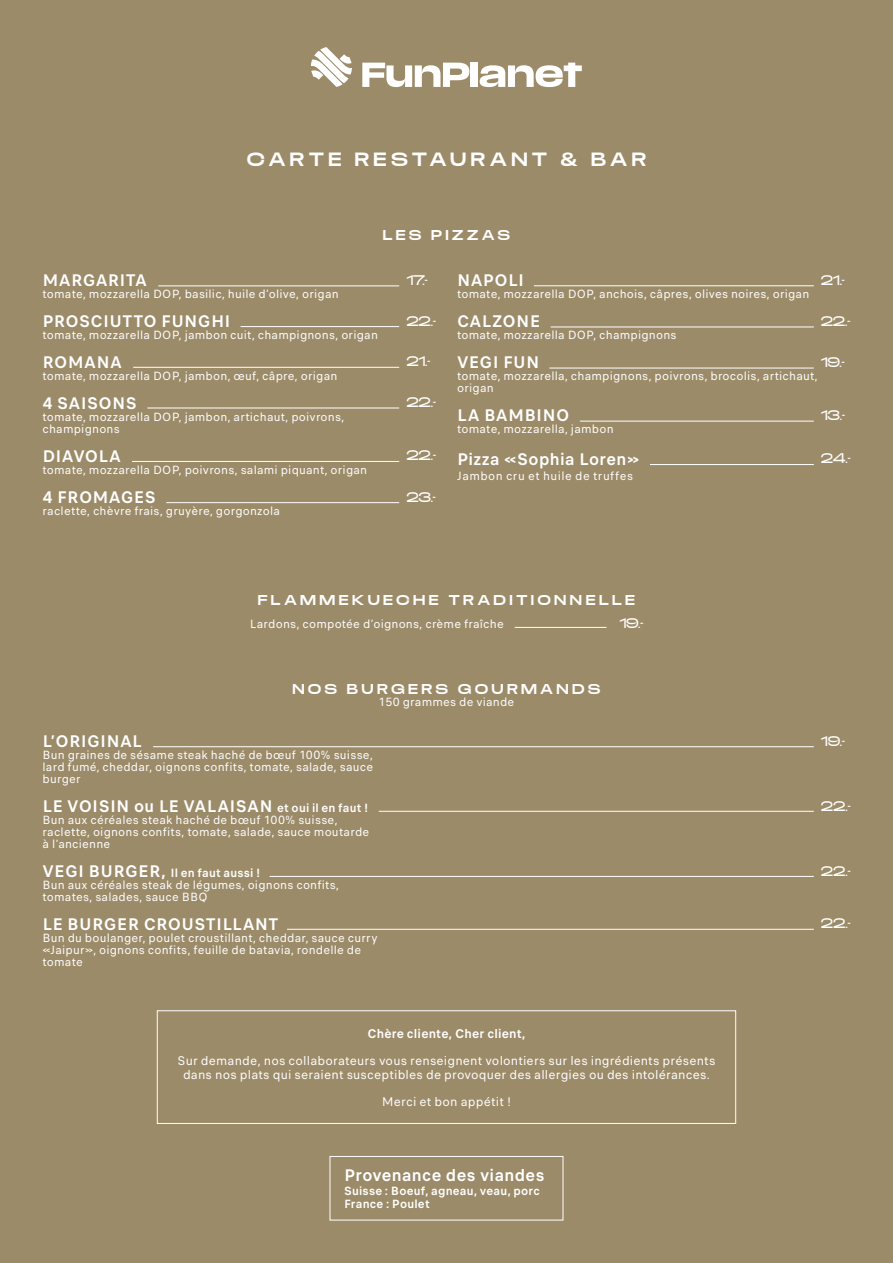
<style>
.page{position:relative;width:893px;height:1263px;background:#9c8b69}
.page>*{position:absolute;margin:0;border:0;box-sizing:border-box;transform-origin:0 0}
.t1{font:700 18px "Finder";letter-spacing:.015em;color:#fff}
.t2{font:16.5px "Media Sans Extended";letter-spacing:.3em;color:#fff}
.t3{font:13.5px/13.5px "Finder";letter-spacing:.01em;color:#fff;text-align:center}
.t4{font:700 13.5px "Finder";letter-spacing:.015em;color:#fff}
.t5{font:12.75px/12px "Finder";letter-spacing:.015em;color:#fff}
.t6{font:700 12.75px/13.5px "Finder";letter-spacing:.015em;color:#fff}
.t7{font:12.75px "Finder";letter-spacing:.035em;color:#fff}
.t8{font:12.3px "Media Sans Extended";letter-spacing:.315em;color:#fff}
.t9{font:300 12px "Media Sans Extended";letter-spacing:.03em;color:#fff}
.s1{font-size:12.75px}
.s2{font-weight:700;font-size:18px}
.s3{font-weight:700}
</style>
<div class="page">
<svg style="left:362px;top:63px;width:107px;height:24px"></svg>
<div style="left:471px;top:63px;width:7px;height:24px;background:#fff"></div>
<svg style="left:480px;top:63px;width:102px;height:24px"></svg>
<svg style="left:311px;top:47px;width:41px;height:40px"></svg>
<hr style="left:158px;top:286px;width:241px;height:1px;background:#fff">
<hr style="left:153px;top:746px;width:661px;height:1px;background:#fff">
<hr style="left:515px;top:627px;width:91px;height:1px;background:#fff">
<hr style="left:241px;top:326px;width:158px;height:1px;background:#fff">
<hr style="left:133px;top:367px;width:266px;height:1px;background:#fff">
<hr style="left:379px;top:811px;width:435px;height:1px;background:#fff">
<hr style="left:147px;top:408px;width:252px;height:1px;background:#fff">
<hr style="left:132px;top:461px;width:267px;height:1px;background:#fff">
<hr style="left:270px;top:876px;width:544px;height:1px;background:#fff">
<hr style="left:534px;top:286px;width:280px;height:1px;background:#fff">
<hr style="left:287px;top:929px;width:527px;height:1px;background:#fff">
<hr style="left:166px;top:502px;width:233px;height:1px;background:#fff">
<hr style="left:551px;top:327px;width:263px;height:1px;background:#fff">
<hr style="left:549px;top:368px;width:265px;height:1px;background:#fff">
<hr style="left:580px;top:421px;width:234px;height:1px;background:#fff">
<hr style="left:650px;top:464px;width:164px;height:1px;background:#fff">
<div style="left:157px;top:1010px;width:579px;height:114px;border:1px solid #fff"></div>
<div style="left:330px;top:1156px;width:233px;height:64px;border:1px solid #fff"></div>
<p class="t2" style="left:247px;top:149px;width:400px">CARTE RESTAURANT &amp; BAR</p>
<p class="t8" style="left:383px;top:228px;width:128px">LES PIZZAS</p>
<h1 class="t1" style="left:43px;top:269px;width:106px">MARGARITA</h1>
<p class="t5" style="left:43px;top:287px;width:298px">tomate, mozzarella DOP, basilic, huile d’olive, origan</p>
<h1 class="t1" style="left:43px;top:310px;width:190px">PROSCIUTTO FUNGHI</h1>
<p class="t5" style="left:43px;top:328px;width:337px">tomate, mozzarella DOP, jambon cuit, champignons, origan</p>
<h1 class="t1" style="left:43px;top:351px;width:81px">ROMANA</h1>
<p class="t5" style="left:43px;top:369px;width:296px">tomate, mozzarella DOP, jambon, œuf, câpre, origan</p>
<h1 class="t1" style="left:43px;top:392px;width:96px">4 SAISONS</h1>
<p class="t5" style="left:43px;top:411px;width:303px">tomate, mozzarella DOP, jambon, artichaut, poivrons, champignons</p>
<h1 class="t1" style="left:43px;top:445px;width:80px">DIAVOLA</h1>
<p class="t5" style="left:43px;top:464px;width:326px">tomate, mozzarella DOP, poivrons, salami piquant, origan</p>
<h1 class="t1" style="left:43px;top:486px;width:115px">4 FROMAGES</h1>
<p class="t5" style="left:43px;top:505px;width:239px">raclette, chèvre frais, gruyère, gorgonzola</p>
<p class="t9" style="left:407px;top:273px;width:22px">17.-</p>
<p class="t9" style="left:407px;top:314px;width:31px">22.-</p>
<p class="t9" style="left:407px;top:354px;width:25px">21.-</p>
<p class="t9" style="left:407px;top:395px;width:31px">22.-</p>
<p class="t9" style="left:407px;top:448px;width:31px">22.-</p>
<p class="t9" style="left:407px;top:490px;width:30px">23.-</p>
<h1 class="t1" style="left:457px;top:269px;width:68px">NAPOLI</h1>
<p class="t5" style="left:457px;top:287px;width:354px">tomate, mozzarella DOP, anchois, câpres, olives noires, origan</p>
<h1 class="t1" style="left:457px;top:310px;width:85px">CALZONE</h1>
<p class="t5" style="left:457px;top:328px;width:221px">tomate, mozzarella DOP, champignons</p>
<h1 class="t1" style="left:457px;top:351px;width:84px">VEGI FUN</h1>
<p class="t5" style="left:457px;top:369px;width:362px">tomate, mozzarella, champignons, poivrons, brocolis, artichaut, origan</p>
<h1 class="t1" style="left:457px;top:404px;width:114px">LA BAMBINO</h1>
<p class="t5" style="left:457px;top:423px;width:158px">tomate, mozzarella, jambon</p>
<h1 class="t1" style="left:457px;top:448px;width:184px">Pizza «Sophia Loren»</h1>
<p class="t7" style="left:457px;top:466px;width:178px">Jambon cru et huile de truffes</p>
<p class="t9" style="left:821px;top:273px;width:25px">21.-</p>
<p class="t9" style="left:821px;top:314px;width:31px">22.-</p>
<p class="t9" style="left:821px;top:355px;width:25px">19.-</p>
<p class="t9" style="left:821px;top:408px;width:25px">13.-</p>
<p class="t9" style="left:821px;top:452px;width:31px">24.-</p>
<p class="t8" style="left:258px;top:592px;width:378px">FLAMMEKUECHE TRADITIONNELLE</p>
<p class="t5" style="left:250px;top:617px;width:256px">Lardons, compotée d’oignons, crème fraîche</p>
<p class="t9" style="left:620px;top:616px;width:25px">19.-</p>
<p class="t8" style="left:293px;top:681px;width:309px">NOS BURGERS GOURMANDS</p>
<p class="t5" style="left:379px;top:695px;width:137px">150 grammes de viande</p>
<h1 class="t1" style="left:43px;top:730px;width:101px">L’ORIGINAL</h1>
<p class="t5" style="left:43px;top:748px;width:332px;text-align:justify">Bun graines de sésame steak haché de bœuf 100% suisse, lard fumé, cheddar, oignons confits, tomate, salade, sauce burger</p>
<h1 class="t1" style="left:43px;top:795px;width:327px">LE VOISIN ou LE VALAISAN <span class="s1">et oui il en faut !</span></h1>
<p class="t5" style="left:43px;top:813px;width:328px">Bun aux céréales steak haché de bœuf 100% suisse, raclette, oignons confits, tomate, salade, sauce moutarde à l’ancienne</p>
<p class="t5" style="left:43px;top:866px;width:298px"><span class="s2">VEGI BURGER,</span> <span class="s3">Il en faut aussi !<br></span>Bun aux céréales steak de légumes, oignons confits, tomates, salades, sauce BBQ</p>
<h1 class="t1" style="left:43px;top:913px;width:238px">LE BURGER CROUSTILLANT</h1>
<p class="t5" style="left:43px;top:931px;width:336px">Bun du boulanger, poulet croustillant, cheddar, sauce curry «Jaipur», oignons confits, feuille de batavia, rondelle de tomate</p>
<p class="t4" style="left:367px;top:1025px;width:160px">Chère cliente, Cher client,</p>
<p class="t3" style="left:178px;top:1054px;width:539px">Sur demande, nos collaborateurs vous renseignent volontiers sur les ingrédients présents dans nos plats qui seraient susceptibles de provoquer des allergies ou des intolérances.</p>
<p class="t3" style="left:382px;top:1094px;width:131px">Merci et bon appétit !</p>
<h1 class="t1" style="left:344px;top:1164px;width:202px">Provenance des viandes</h1>
<p class="t6" style="left:344px;top:1184px;width:197px">Suisse : Boeuf, agneau, veau, porc<br>France : Poulet</p>
<p class="t9" style="left:821px;top:734px;width:25px">19.-</p>
<p class="t9" style="left:821px;top:799px;width:31px">22.-</p>
<p class="t9" style="left:821px;top:864px;width:31px">22.-</p>
<p class="t9" style="left:821px;top:916px;width:31px">22.-</p>
</div>
